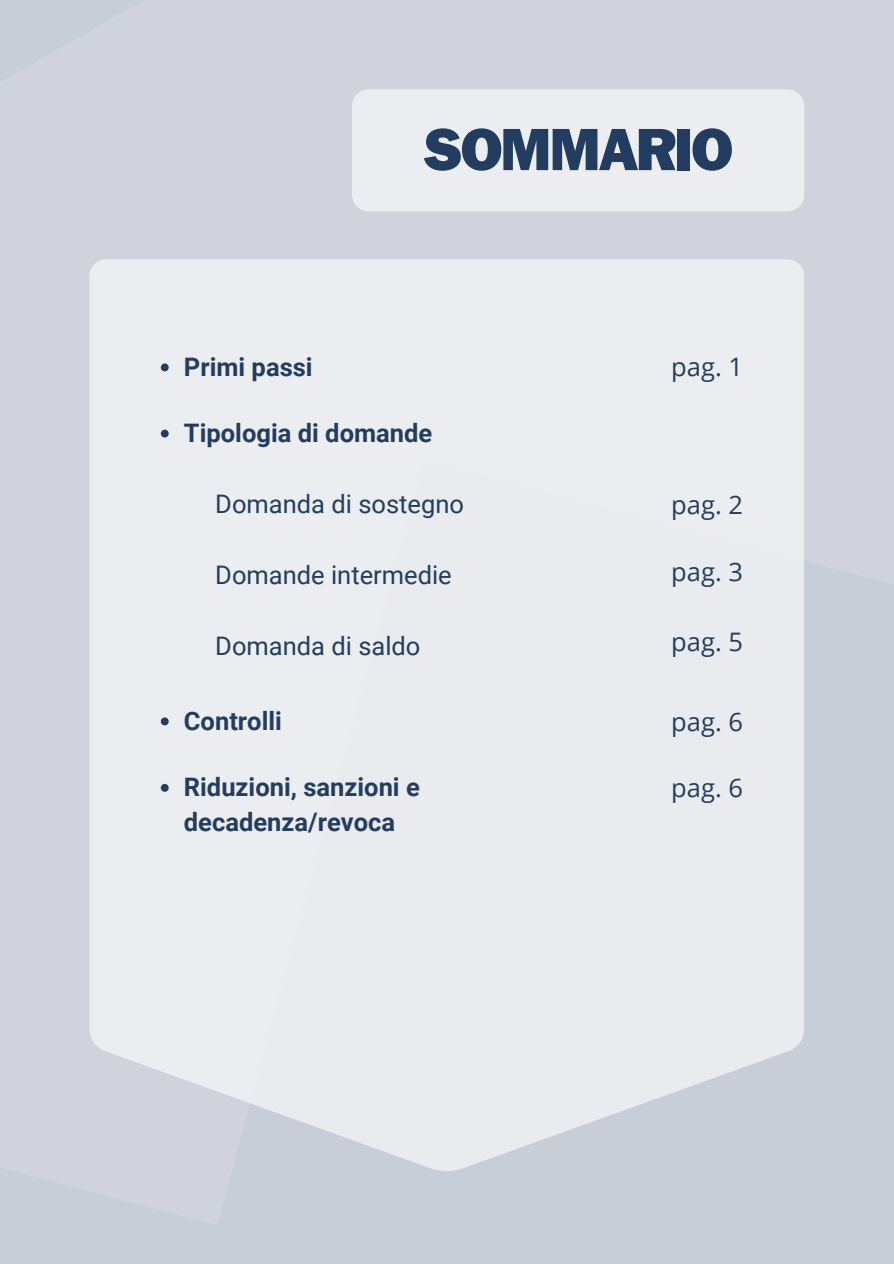
<style>
.page{position:relative;width:894px;height:1264px;background:#fff}
.page>*{position:absolute;margin:0;border:0;box-sizing:border-box;transform-origin:0 0}
.t1{font:800 60px "Franklin Gothic LT Pro";letter-spacing:-.04em;color:#223d5f}
.t2{font:700 25.5px/34.8px "Roboto";color:#223d5f}
.t3{font:25.5px "Roboto";color:#223d5f}
.t4{font:25.5px "Open Sans";color:#223d5f}
</style>
<div class="page">
<div style="left:89px;top:259px;width:715px;height:913px;background:#e9ebef"></div>
<div style="left:352px;top:89px;width:452px;height:122px;background:#ecedf1"></div>
<svg style="left:161px;top:363px;width:8px;height:8px"></svg>
<svg style="left:161px;top:429px;width:8px;height:8px"></svg>
<svg style="left:161px;top:717px;width:8px;height:8px"></svg>
<svg style="left:161px;top:784px;width:8px;height:7px"></svg>
<p class="t2" style="left:184px;top:350px;width:130px">Primi passi</p>
<h1 class="t1" style="left:423px;top:129px;width:311px">SOMMARIO</h1>
<p class="t4" style="left:671px;top:349px;width:73px">pag. 1</p>
<p class="t2" style="left:184px;top:416px;width:250px">Tipologia di domande</p>
<p class="t3" style="left:215px;top:489px;width:250px">Domanda di sostegno</p>
<p class="t4" style="left:671px;top:487px;width:73px">pag. 2</p>
<p class="t3" style="left:215px;top:560px;width:238px">Domande intermedie</p>
<p class="t3" style="left:215px;top:631px;width:207px">Domanda di saldo</p>
<p class="t4" style="left:671px;top:554px;width:73px">pag. 3</p>
<p class="t4" style="left:671px;top:624px;width:73px">pag. 5</p>
<p class="t2" style="left:184px;top:703px;width:99px">Controlli</p>
<p class="t4" style="left:671px;top:703px;width:73px">pag. 6</p>
<p class="t2" style="left:184px;top:770px;width:237px">Riduzioni, sanzioni e decadenza/revoca</p>
<p class="t4" style="left:671px;top:770px;width:73px">pag. 6</p>
</div>
